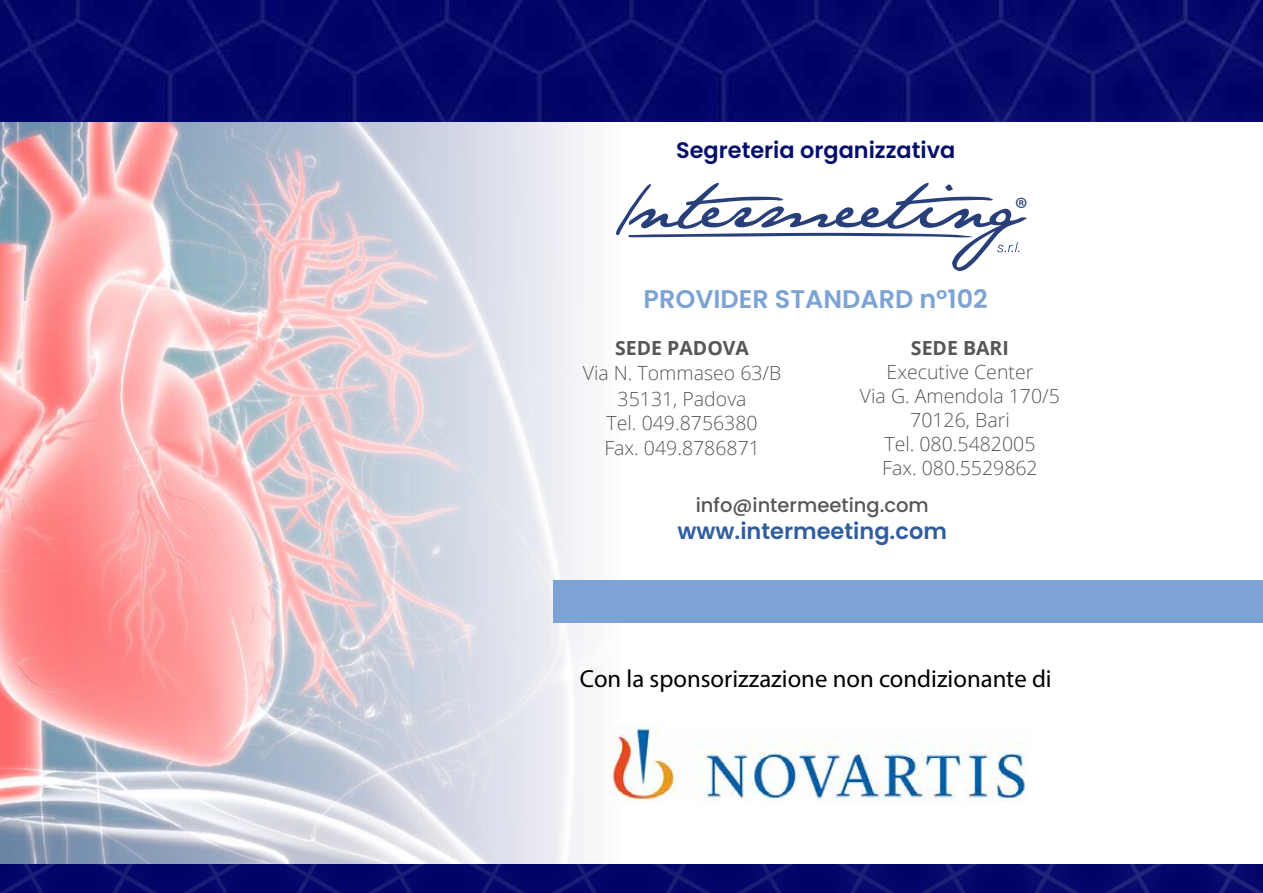
<style>
.page{position:relative;width:1263px;height:893px;background:#fff}
.page>*{position:absolute;margin:0;border:0;box-sizing:border-box;transform-origin:0 0}
.t1{font:31.05px "Myriad Pro";color:#283f79}
.t2{font:600 25.5px "Poppins";color:#7da3d5}
.t3{font:24.75px "Myriad Pro";color:#000}
.t4{font:600 22.5px "Poppins";color:#315d9f}
.t5{font:600 22.35px "Poppins";color:#060e6c}
.t6{font:300 19.5px/24.2px "Open Sans";color:#575756;text-align:center}
.t7{font:500 19.5px "Poppins";color:#575756}
.t8{font:700 19.5px "Open Sans";color:#575756}
</style>
<div class="page">
<img style="left:0;top:122px;width:719px;height:742px">
<svg style="left:616px;top:183px;width:411px;height:88px"></svg>
<img style="left:0;top:864px;width:1263px;height:29px">
<img style="left:0;top:0;width:1263px;height:122px">
<img style="left:610px;top:726px;width:416px;height:76px">
<div style="left:554px;top:580px;width:709px;height:43px;background:#7da3d5"></div>
<p class="t5" style="left:676px;top:137px;width:281px">Segreteria organizzativa</p>
<h1 class="t1" style="left:1015px;top:190px;width:15px">®</h1>
<h2 class="t2" style="left:643px;top:285px;width:346px">PROVIDER STANDARD n°102</h2>
<p class="t8" style="left:615px;top:334px;width:135px">SEDE PADOVA</p>
<p class="t6" style="left:583px;top:360px;width:200px;line-height:26px">Via N. Tommaseo 63/B<br>35131, Padova</p>
<p class="t6" style="left:604px;top:411px;width:157px;text-align:left">Tel. 049.8756380<br>Fax. 049.8786871</p>
<p class="t8" style="left:911px;top:334px;width:99px">SEDE BARI</p>
<p class="t6" style="left:860px;top:359px;width:202px">Executive Center<br>Via G. Amendola 170/5<br>70126, Bari<br>Tel. 080.5482005<br>Fax. 080.5529862</p>
<p class="t7" style="left:696px;top:494px;width:234px">info@intermeeting.com</p>
<p class="t4" style="left:677px;top:518px;width:271px">www.intermeeting.com</p>
<p class="t3" style="left:580px;top:663px;width:473px">Con la sponsorizzazione non condizionante di</p>
</div>
